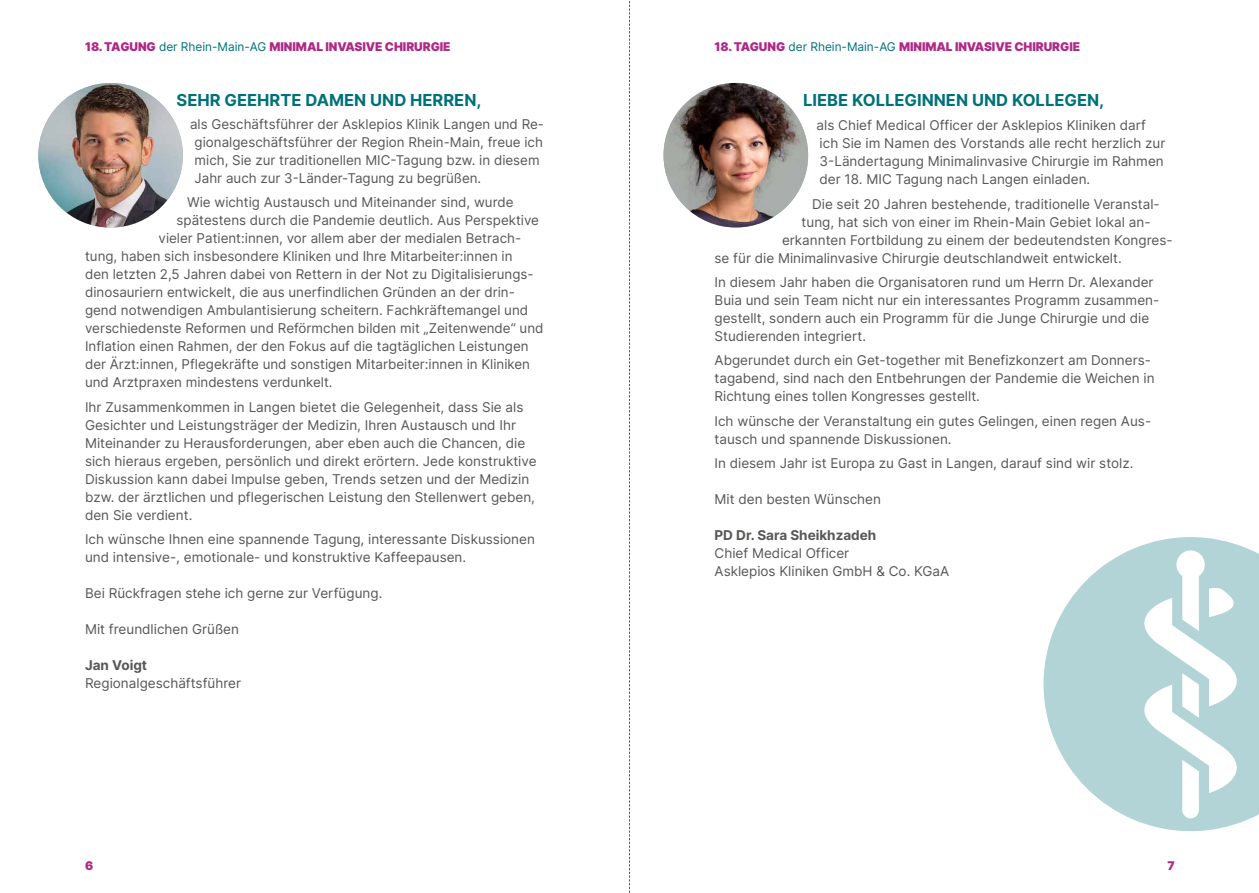
<style>
.page{position:relative;width:1259px;height:893px;background:#fff}
.page>*{position:absolute;margin:0;border:0;box-sizing:border-box;transform-origin:0 0}
.t1{font:700 16.5px "Inter";color:#007179}
.t2{font:13.5px/18px "Inter";color:#575756}
.t3{font:700 13.5px "Inter";color:#575756}
.t4{font:900 12px "Inter";letter-spacing:-.005em;color:#b02786}
.s1{font-weight:400;color:#007179}
</style>
<div class="page">
<svg style="left:1043px;top:537px;width:216px;height:294px;fill:#b3d4d7"></svg>
<svg style="left:1144px;top:550px;width:92px;height:268px"></svg>
<img style="left:663px;top:83px;width:145px;height:144px;border-radius:72px">
<img style="left:38px;top:83px;width:145px;height:145px;border-radius:72px">
<svg style="left:629px;top:1px;width:1px;height:892px"></svg>
<p class="t4" style="left:85px;top:38px;width:367px">18. TAGUNG <span class="s1">der Rhein-Main-AG</span> MINIMAL INVASIVE CHIRURGIE</p>
<p class="t4" style="left:714px;top:38px;width:367px">18. TAGUNG <span class="s1">der Rhein-Main-AG</span> MINIMAL INVASIVE CHIRURGIE</p>
<p class="t1" style="left:177px;top:88px;width:306px">SEHR GEEHRTE DAMEN UND HERREN,</p>
<p class="t2" style="left:195px;top:115px;width:351px;text-indent:-4px">als Geschäftsführer der Asklepios Klinik Langen und Re&shy;gionalgeschäftsführer der Region Rhein-Main, freue ich mich, Sie zur traditionellen MIC-Tagung bzw. in diesem Jahr auch zur 3-Länder-Tagung zu begrüßen.</p>
<p class="t2" style="left:187px;top:193px;width:328px">Wie wichtig Austausch und Miteinander sind, wurde</p>
<p class="t2" style="left:177px;top:211px;width:364px">spätestens durch die Pandemie deutlich. Aus Perspektive</p>
<p class="t2" style="left:159px;top:229px;width:364px">vieler Patient:innen, vor allem aber der medialen Betrach-</p>
<p class="t2" style="left:85px;top:247px;width:429px">tung, haben sich insbesondere Kliniken und Ihre Mitarbeiter:innen in</p>
<p class="t2" style="left:85px;top:265px;width:450px">den letzten 2,5 Jahren dabei von Rettern in der Not zu Digitalisierungs-</p>
<p class="t2" style="left:85px;top:283px;width:431px">dinosauriern entwickelt, die aus unerfindlichen Gründen an der drin-</p>
<p class="t2" style="left:85px;top:301px;width:444px">gend notwendigen Ambulantisierung scheitern. Fachkräftemangel und</p>
<p class="t2" style="left:85px;top:319px;width:460px">verschiedenste Reformen und Reförmchen bilden mit „Zeitenwende“ und</p>
<p class="t2" style="left:85px;top:337px;width:445px">Inflation einen Rahmen, der den Fokus auf die tagtäglichen Leistungen</p>
<p class="t2" style="left:85px;top:355px;width:446px">der Ärzt:innen, Pflegekräfte und sonstigen Mitarbeiter:innen in Kliniken</p>
<p class="t2" style="left:85px;top:373px;width:249px">und Arztpraxen mindestens verdunkelt.</p>
<p class="t2" style="left:85px;top:397px;width:453px">Ihr Zusammenkommen in Langen bietet die Gelegenheit, dass Sie als Gesichter und Leistungsträger der Medizin, Ihren Austausch und Ihr Miteinander zu Herausforderungen, aber eben auch die Chancen, die sich hieraus ergeben, persönlich und direkt erörtern. Jede konstruktive Diskussion kann dabei Impulse geben, Trends setzen und der Medizin bzw. der ärztlichen und pflegerischen Leistung den Stellenwert geben, den Sie verdient.</p>
<p class="t2" style="left:85px;top:530px;width:451px">Ich wünsche Ihnen eine spannende Tagung, interessante Diskussionen und intensive-, emotionale- und konstruktive Kaffeepausen.</p>
<p class="t2" style="left:85px;top:584px;width:299px">Bei Rückfragen stehe ich gerne zur Verfügung.</p>
<p class="t2" style="left:85px;top:620px;width:155px">Mit freundlichen Grüßen</p>
<p class="t3" style="left:85px;top:655px;width:64px">Jan Voigt</p>
<p class="t2" style="left:85px;top:674px;width:157px">Regionalgeschäftsführer</p>
<p class="t1" style="left:803px;top:88px;width:303px">LIEBE KOLLEGINNEN UND KOLLEGEN,</p>
<p class="t2" style="left:816px;top:116px;width:350px">als Chief Medical Officer der Asklepios Kliniken darf ich Sie im Namen des Vorstands alle recht herzlich zur 3-Ländertagung Minimalinvasive Chirurgie im Rahmen der 18. MIC Tagung nach Langen einladen.</p>
<p class="t2" style="left:812px;top:194px;width:349px">Die seit 20 Jahren bestehende, traditionelle Veranstal-</p>
<p class="t2" style="left:801px;top:212px;width:350px">tung, hat sich von einer im Rhein-Main Gebiet lokal an-</p>
<p class="t2" style="left:782px;top:230px;width:392px">erkannten Fortbildung zu -einem der bedeutendsten Kongres-</p>
<p class="t2" style="left:714px;top:248px;width:409px">se für die Minimalinvasive Chirurgie deutschlandweit entwickelt.</p>
<p class="t2" style="left:714px;top:273px;width:446px">In diesem Jahr haben die Organisatoren rund um Herrn Dr. Alexander Buia und sein Team nicht nur ein interessantes Programm zusammen&shy;gestellt, sondern auch ein Programm für die Junge Chirurgie und die Studierenden integriert.</p>
<p class="t2" style="left:714px;top:351px;width:441px">Abgerundet durch ein Get-together mit Benefizkonzert am Donners&shy;tagabend, sind nach den Entbehrungen der Pandemie die Weichen in<br>Richtung eines tollen Kongresses gestellt.</p>
<p class="t2" style="left:714px;top:411px;width:438px">Ich wünsche der Veranstaltung ein gutes Gelingen, einen regen Aus&shy;tausch und spannende Diskussionen.</p>
<p class="t2" style="left:714px;top:454px;width:420px">In diesem Jahr ist Europa zu Gast in Langen, darauf sind wir stolz.</p>
<p class="t2" style="left:714px;top:490px;width:168px">Mit den besten Wünschen</p>
<p class="t3" style="left:714px;top:525px;width:163px">PD Dr. Sara Sheikhzadeh</p>
<p class="t2" style="left:714px;top:544px;width:236px">Chief Medical Officer<br>Asklepios Kliniken GmbH &amp; Co. KGaA</p>
<p class="t4" style="left:85px;top:857px;width:10px">6</p>
<p class="t4" style="left:1167px;top:857px;width:9px">7</p>
</div>
